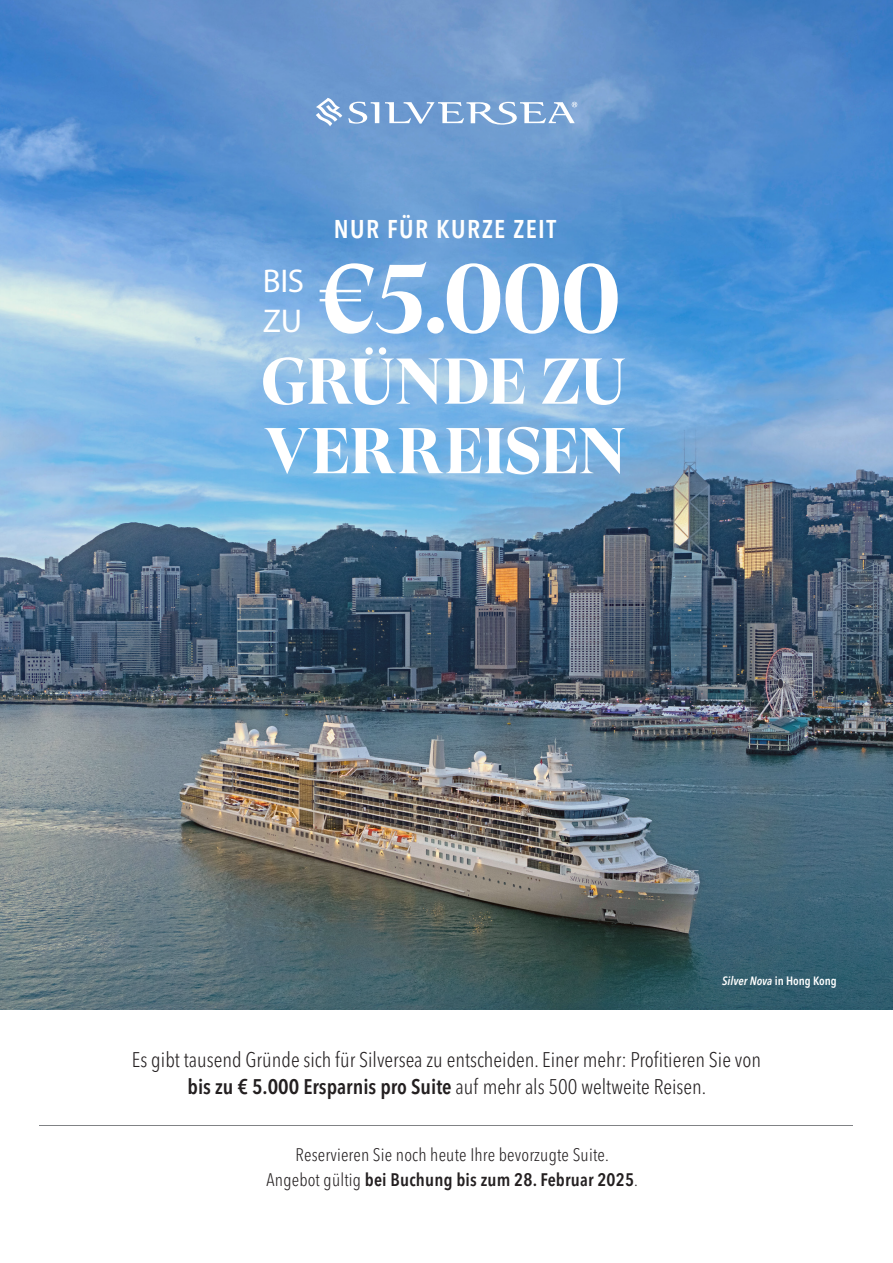
<style>
.page{position:relative;width:893px;height:1263px;background:#fff}
.page>*{position:absolute;margin:0;border:0;box-sizing:border-box;transform-origin:0 0}
.t1{font:700 100.5px "GT Super Display";color:#fff}
.t2{font:700 64.5px "GT Super Display";letter-spacing:-.015em;color:#fff}
.t3{font:33px "Myriad Pro";color:#fff}
.t4{font:600 condensed 25.5px "Avenir Next LT Pro";letter-spacing:.055em;color:#fff}
.Text_left{font:300 condensed 21px/27px "Avenir Next LT Pro";color:#231f20;text-align:center}
.Text_left-2{font:600 condensed 18px "Avenir Next LT Pro";letter-spacing:.01em;color:#231f20}
.Text_left-3{font:300 condensed 18px "Avenir Next LT Pro";letter-spacing:.01em;color:#231f20}
.Caption_DX{font:italic 600 condensed 12px "Avenir Next LT Pro";color:#fff}
.s1{font-style:normal}
.s2{font-weight:600}
.s3{font-weight:300}
</style>
<div class="page">
<img style="left:0;top:0;width:893px;height:1010px">
<hr style="left:40px;top:1125px;width:813px;height:1px;background:#808285">
<svg style="left:316px;top:98px;width:26px;height:28px"></svg>
<svg style="left:348px;top:102px;width:31px;height:22px"></svg>
<svg style="left:385px;top:102px;width:192px;height:23px"></svg>
<p class="t3" style="left:263px;top:260px;width:43px">BIS</p>
<p class="t3" style="left:263px;top:301px;width:41px">ZU</p>
<p class="t4" style="left:334px;top:214px;width:224px">NUR FÜR KURZE ZEIT</p>
<p class="t1" style="left:318px;top:244px;width:305px">€5.000</p>
<p class="t2" style="left:261px;top:347px;width:366px">GRÜNDE ZU</p>
<p class="t2" style="left:264px;top:417px;width:364px">VERREISEN</p>
<p class="Caption_DX" style="left:722px;top:973px;width:116px">Silver Nova <span class="s1">in Hong Kong</span></p>
<p class="Text_left" style="left:132px;top:1046px;width:631px">Es gibt tausend Gründe sich für Silversea zu entscheiden. Einer mehr: Profitieren Sie von <span class="s2">bis zu € 5.000 Ersparnis pro Suite</span> auf mehr als 500 weltweite Reisen.</p>
<p class="Text_left-3" style="left:296px;top:1144px;width:315px">Reservieren Sie noch heute Ihre bevorzugte Suite.</p>
<p class="Text_left-2" style="left:267px;top:1169px;width:373px"><span class="s3">Angebot gültig</span> bei Buchung bis zum 28. Februar 2025<span class="s3">.</span></p>
</div>
